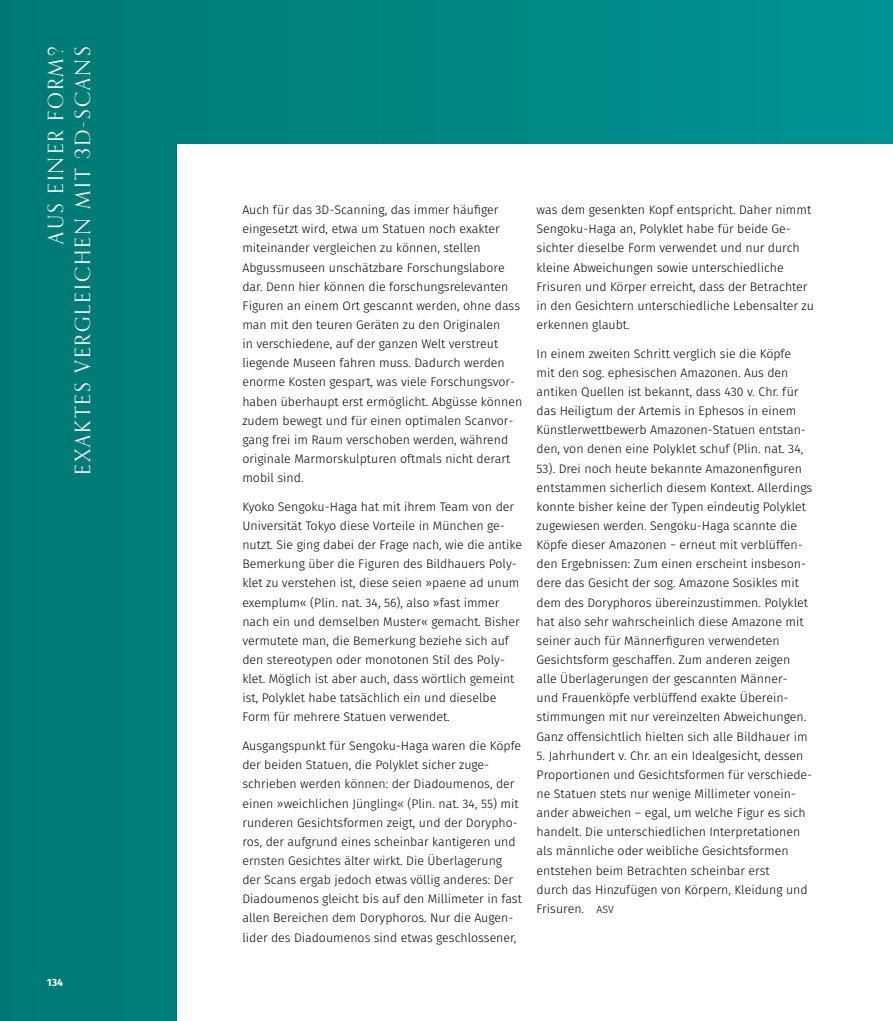
<style>
.page{position:relative;width:893px;height:1021px;background:#fff}
.page>*{position:absolute;margin:0;border:0;box-sizing:border-box;transform-origin:0 0}
.t1{font:21px/27px "Orpheus Pro";letter-spacing:.1em;color:#fff;text-align:right}
.t2{font:300 12.3px/19.2px "Fira Sans";color:#000}
.t3{font:700 10.5px "Fira Sans";color:#fff}
.s1{font-size:10.5px}
</style>
<div class="page">
<div style="left:0;top:0;width:893px;height:1020px;background:linear-gradient(to right,#017a73,#059596)"></div>
<div style="left:177px;top:145px;width:716px;height:875px;background:#fff"></div>
<h1 class="t1" style="left:41px;top:474px;width:429px;rotate:-90deg">AUS EINER FORM?<br>EXAKTES VERGLEICHEN MIT 3D-SCANS</h1>
<p class="t3" style="left:47px;top:974px;width:18px">134</p>
<p class="t2" style="left:242px;top:200px;width:281px">Auch für das 3D-Scanning, das immer häufiger eingesetzt wird, etwa um Statuen noch exakter miteinander vergleichen zu können, stellen Abgussmuseen unschätzbare Forschungslabore dar. Denn hier können die forschungsrelevanten Figuren an einem Ort gescannt werden, ohne dass man mit den teuren Geräten zu den Originalen<br>in verschiedene, auf der ganzen Welt verstreut liegende Museen fahren muss. Dadurch werden enorme Kosten gespart, was viele Forschungsvor&shy;haben überhaupt erst ermöglicht. Abgüsse können zudem bewegt und für einen optimalen Scanvor&shy;gang frei im Raum verschoben werden, während originale Marmorskulpturen oftmals nicht derart mobil sind.</p>
<p class="t2" style="left:242px;top:497px;width:281px">Kyoko Sengoku-Haga hat mit ihrem Team von der Universität Tokyo diese Vorteile in München ge&shy;nutzt. Sie ging dabei der Frage nach, wie die antike Bemerkung über die Figuren des Bildhauers Poly&shy;klet zu verstehen ist, diese seien »paene ad unum exemplum« (Plin. nat. 34, 56), also »fast immer nach ein und demselben Muster« gemacht. Bisher vermutete man, die Bemerkung beziehe sich auf den stereotypen oder monotonen Stil des Poly&shy;klet. Möglich ist aber auch, dass wörtlich gemeint ist, Polyklet habe tatsächlich ein und dieselbe Form für mehrere Statuen verwendet.</p>
<p class="t2" style="left:242px;top:736px;width:281px">Ausgangspunkt für Sengoku-Haga waren die Köpfe der beiden Statuen, die Polyklet sicher zuge&shy;schrieben werden können: der Diadoumenos, der einen »weichlichen Jüngling« (Plin. nat. 34, 55) mit runderen Gesichtsformen zeigt, und der Dorypho&shy;ros, der aufgrund eines scheinbar kantigeren und ernsten Gesichtes älter wirkt. Die Überlagerung der Scans ergab jedoch etwas völlig anderes: Der Diadoumenos gleicht bis auf den Millimeter in fast allen Bereichen dem Doryphoros. Nur die Augen&shy;lider des Diadoumenos sind etwas geschlossener,</p>
<p class="t2" style="left:537px;top:200px;width:279px">was dem gesenkten Kopf entspricht. Daher nimmt Sengoku-Haga an, Polyklet habe für beide Ge&shy;sichter dieselbe Form verwendet und nur durch kleine Abweichungen sowie unterschiedliche Frisuren und Körper erreicht, dass der Betrachter in den Gesichtern unterschiedliche Lebensalter zu erkennen glaubt.</p>
<p class="t2" style="left:537px;top:344px;width:277px">In einem zweiten Schritt verglich sie die Köpfe<br>mit den sog. ephesischen Amazonen. Aus den antiken Quellen ist bekannt, dass 430 v. Chr. für das Heiligtum der Artemis in Ephesos in einem Künstlerwettbewerb Amazonen-Statuen entstan&shy;den, von denen eine Polyklet schuf (Plin. nat. 34, 53). Drei noch heute bekannte Amazonenfiguren entstammen sicherlich diesem Kontext. Allerdings konnte bisher keine der Typen eindeutig Polyklet zugewiesen werden. Sengoku-Haga scannte die Köpfe dieser Amazonen − erneut mit verblüffen&shy;den Ergebnissen: Zum einen erscheint insbeson&shy;dere das Gesicht der sog. Amazone Sosikles mit dem des Doryphoros übereinzustimmen. Polyklet hat also sehr wahrscheinlich diese Amazone mit seiner auch für Männerfiguren verwendeten Gesichtsform geschaffen. Zum anderen zeigen alle Überlagerungen der gescannten Männer&shy;und Frauenköpfe verblüffend exakte Überein&shy;stimmungen mit nur vereinzelten Abweichungen.<br>Ganz offensichtlich hielten sich alle Bildhauer im</p>
<p class="t2" style="left:537px;top:745px;width:277px">5. Jahrhundert v. Chr. an ein Idealgesicht, dessen Proportionen und Gesichtsformen für verschiede&shy;ne Statuen stets nur wenige Millimeter vonein&shy;ander abweichen – egal, um welche Figur es sich handelt. Die unterschiedlichen Interpretationen als männliche oder weibliche Gesichtsformen entstehen beim Betrachten scheinbar erst<br>durch das Hinzufügen von Körpern, Kleidung und Frisuren. <span class="s1">ASV</span></p>
</div>
